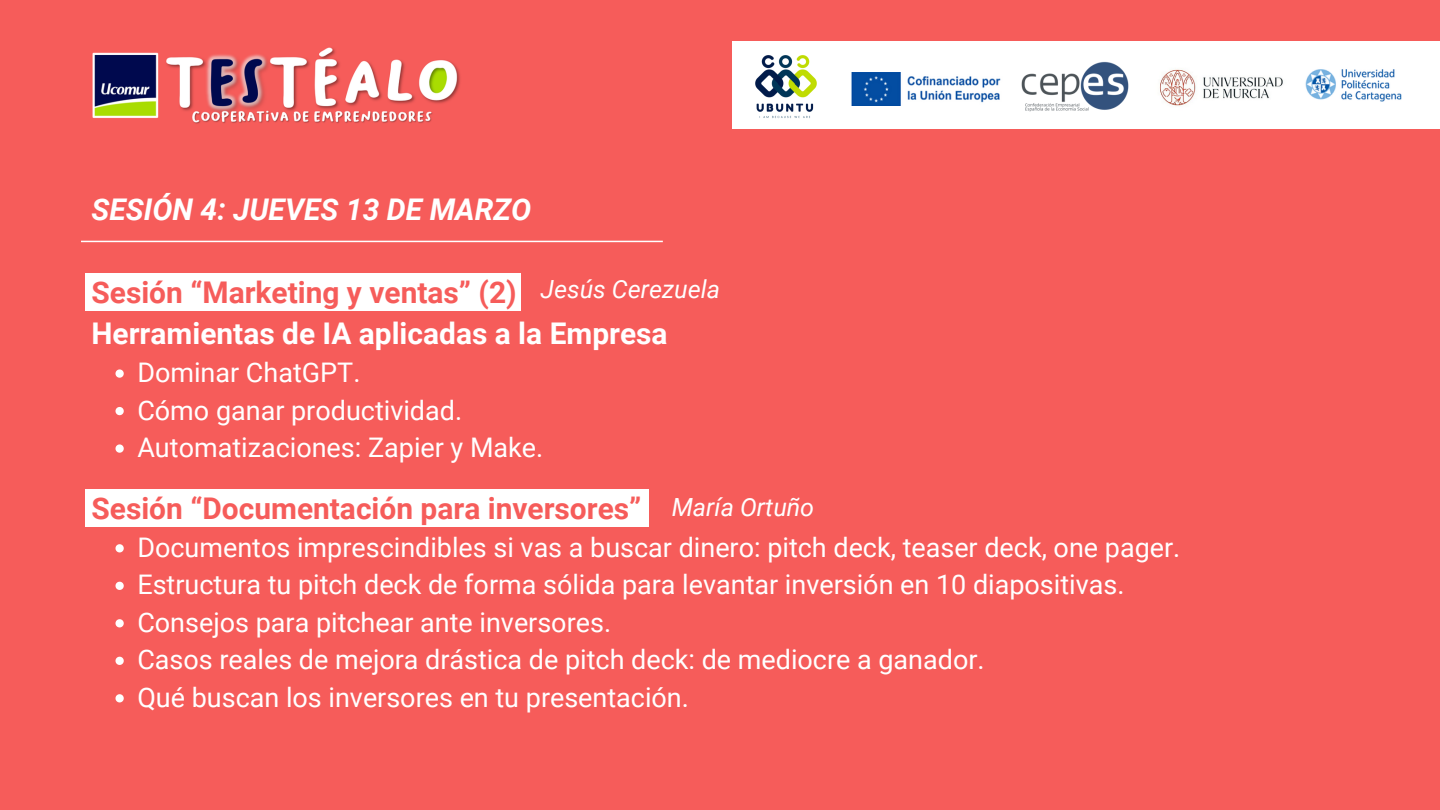
<style>
.page{position:relative;width:1440px;height:810px;background:#f65c5a}
.page>*{position:absolute;margin:0;border:0;box-sizing:border-box;transform-origin:0 0}
.t1{font:700 29.9px/41.2px "Roboto";color:#fff}
.t2{font:700 29.9px "Roboto";color:#f65c5a}
.t3{font:italic 700 29.9px "Roboto";color:#fff}
.t4{font:27px "Roboto";color:#fff}
.t5{font:italic 25px "Roboto";color:#fff}
.s1{color:#f65c5a}
</style>
<div class="page">
<div style="left:733px;top:42px;width:707px;height:87px;background:#fff"></div>
<img style="left:851px;top:73px;width:150px;height:32px">
<img style="left:1022px;top:62px;width:106px;height:50px">
<img style="left:1159px;top:69px;width:124px;height:37px">
<img style="left:1305px;top:69px;width:97px;height:33px">
<img style="left:755px;top:55px;width:62px;height:64px">
<img style="left:92px;top:47px;width:368px;height:77px">
<div style="left:85px;top:274px;width:435px;height:37px;background:#fff"></div>
<div style="left:85px;top:490px;width:564px;height:37px;background:#fff"></div>
<svg style="left:116px;top:369px;width:8px;height:9px"></svg>
<svg style="left:116px;top:407px;width:8px;height:8px"></svg>
<svg style="left:116px;top:444px;width:8px;height:9px"></svg>
<svg style="left:116px;top:544px;width:8px;height:8px"></svg>
<svg style="left:116px;top:582px;width:8px;height:8px"></svg>
<svg style="left:116px;top:619px;width:8px;height:8px"></svg>
<svg style="left:116px;top:657px;width:8px;height:8px"></svg>
<svg style="left:116px;top:694px;width:8px;height:8px"></svg>
<hr style="left:81px;top:241px;width:582px;height:1px;background:#fff">
<p class="t3" style="left:92px;top:192px;width:441px">SESIÓN 4: JUEVES 13 DE MARZO</p>
<p class="t1" style="left:92px;top:272px;width:578px"><span class="s1">Sesión “Marketing y ventas” (2)<br></span>Herramientas de IA aplicadas a la Empresa</p>
<p class="t4" style="left:137px;top:357px;width:225px">Dominar ChatGPT.</p>
<p class="t4" style="left:137px;top:395px;width:326px">Cómo ganar productividad.</p>
<h1 class="t4" style="left:137px;top:432px;width:407px">Automatizaciones: Zapier y Make.</h1>
<h2 class="t2" style="left:92px;top:491px;width:551px">Sesión “Documentación para inversores”</h2>
<p class="t4" style="left:137px;top:532px;width:1044px">Documentos imprescindibles si vas a buscar dinero: pitch deck, teaser deck, one pager.</p>
<p class="t4" style="left:137px;top:569px;width:989px">Estructura tu pitch deck de forma sólida para levantar inversión en 10 diapositivas.</p>
<p class="t4" style="left:137px;top:607px;width:475px">Consejos para pitchear ante inversores.</p>
<h2 class="t4" style="left:137px;top:644px;width:849px">Casos reales de mejora drástica de pitch deck: de mediocre a ganador.</h2>
<p class="t4" style="left:137px;top:682px;width:553px">Qué buscan los inversores en tu presentación.</p>
<p class="t5" style="left:541px;top:275px;width:181px">Jesús Cerezuela</p>
<p class="t5" style="left:672px;top:493px;width:144px">María Ortuño</p>
</div>
